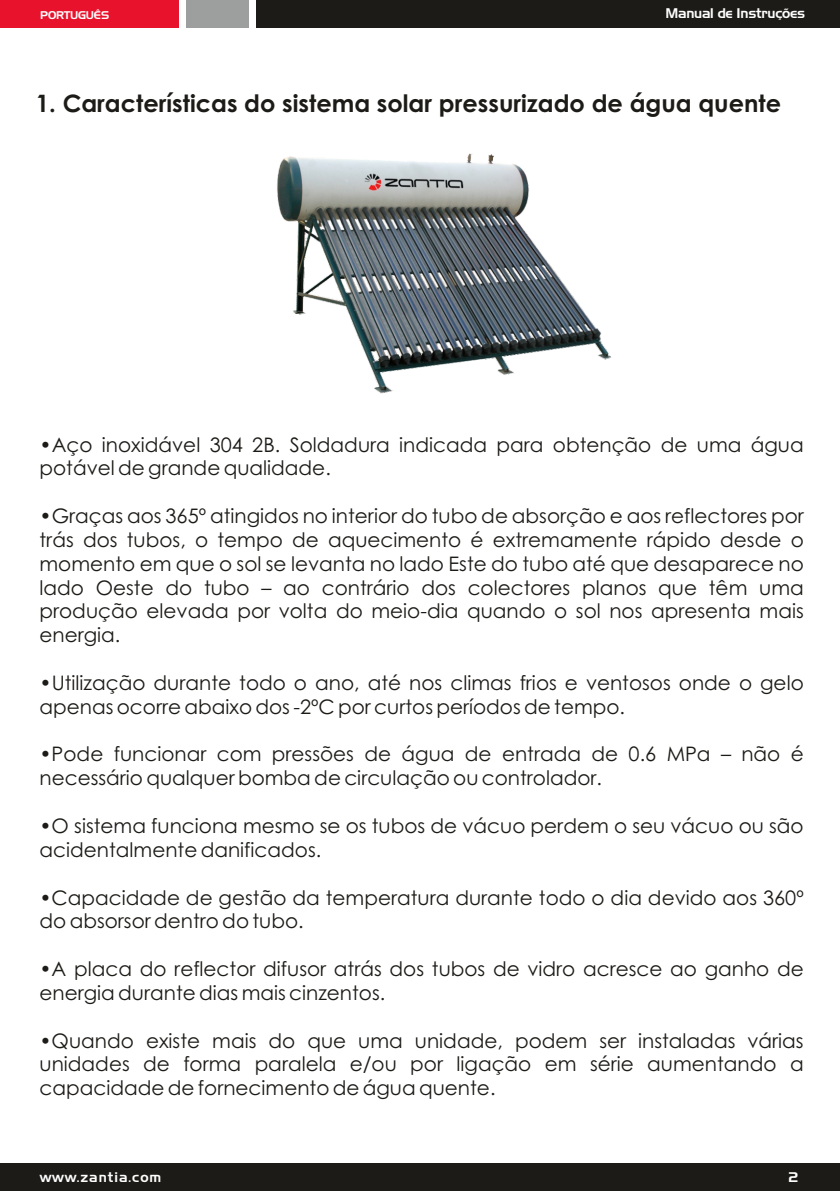
<style>
.page{position:relative;width:840px;height:1191px;background:#fff}
.page>*{position:absolute;margin:0;border:0;box-sizing:border-box;transform-origin:0 0}
.t1{font:700 24px "Century Gothic";color:#1c1b17}
.t2{font:20px/23.8px "Century Gothic";color:#1c1b17}
.t3{font:14.2px "Jobber";color:#fefefe}
.t4{font:14.2px "Jobber";letter-spacing:.085em;color:#fefefe}
.t5{font:11.4px "Jobber";color:#fefefe}
</style>
<div class="page">
<div style="left:0;top:0;width:179px;height:28px;background:#e9122d"></div>
<div style="left:256px;top:0;width:583px;height:28px;background:#1c1b17"></div>
<div style="left:186px;top:0;width:62px;height:28px;background:#9d9e9e"></div>
<div style="left:0;top:1163px;width:839px;height:28px;background:#1c1b17"></div>
<img style="left:277px;top:153px;width:334px;height:241px">
<p class="t5" style="left:40px;top:9px;width:70px">PORTUGUÊS</p>
<p class="t3" style="left:665px;top:5px;width:140px">Manual de Instruções</p>
<p class="t1" style="left:36px;top:94px;width:746px">1. Características do sistema solar pressurizado de água quente</p>
<p class="t2" style="left:40px;top:434px;width:765px">•Aço inoxidável 304 2B. Soldadura indicada para obtenção de uma água potável de grande qualidade.</p>
<p class="t2" style="left:39px;top:506px;width:765px;text-align:justify">•Graças aos 365º atingidos no interior do tubo de absorção e aos reflectores por trás dos tubos, o tempo de aquecimento é extremamente rápido desde o momento em que o sol se levanta no lado Este do tubo até que desaparece no lado Oeste do tubo – ao contrário dos colectores planos que têm uma produção elevada por volta do meio-dia quando o sol nos apresenta mais energia.</p>
<p class="t2" style="left:39px;top:672px;width:765px">•Utilização durante todo o ano, até nos climas frios e ventosos onde o gelo apenas ocorre abaixo dos -2ºC por curtos períodos de tempo.</p>
<p class="t2" style="left:39px;top:744px;width:765px">•Pode funcionar com pressões de água de entrada de 0.6 MPa – não é necessário qualquer bomba de circulação ou controlador.</p>
<p class="t2" style="left:39px;top:815px;width:765px">•O sistema funciona mesmo se os tubos de vácuo perdem o seu vácuo ou são acidentalmente danificados.</p>
<p class="t2" style="left:39px;top:887px;width:765px">•Capacidade de gestão da temperatura durante todo o dia devido aos 360º do absorsor dentro do tubo.</p>
<p class="t2" style="left:39px;top:958px;width:765px">•A placa do reflector difusor atrás dos tubos de vidro acresce ao ganho de energia durante dias mais cinzentos.</p>
<p class="t2" style="left:39px;top:1030px;width:765px;text-align:justify">•Quando existe mais do que uma unidade, podem ser instaladas várias unidades de forma paralela e/ou por ligação em série aumentando a capacidade de fornecimento de água quente.</p>
<p class="t4" style="left:40px;top:1169px;width:123px">www.zantia.com</p>
<p class="t3" style="left:787px;top:1169px;width:12px">2</p>
</div>
